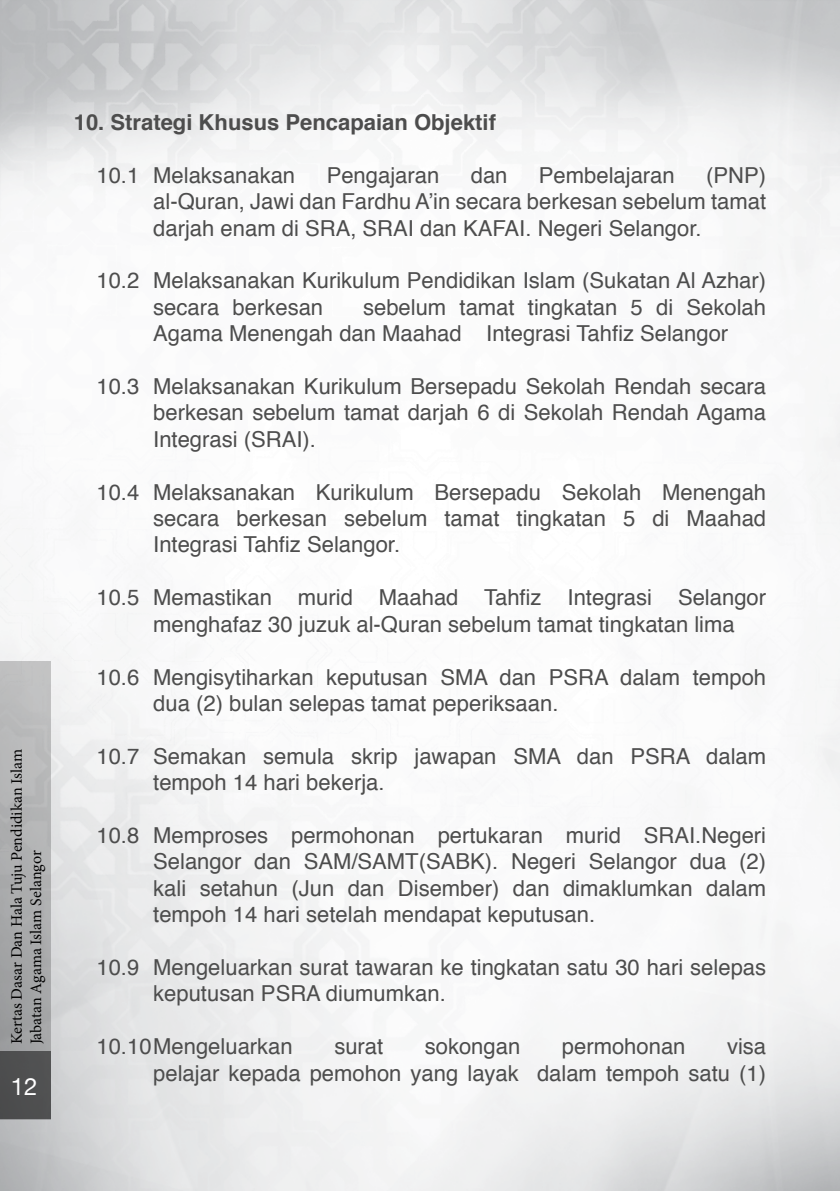
<style>
.page{position:relative;width:840px;height:1191px;background:#fff}
.page>*{position:absolute;margin:0;border:0;box-sizing:border-box;transform-origin:0 0}
.t1{font:24px "Helvetica Neue";color:#fff}
.t2{font:22px/26.4px "Helvetica";color:#4d4d4d}
.t3{font:700 22px "Helvetica";color:#4d4d4d}
.t4{font:16px/19.2px "Minion Pro";letter-spacing:-.005em;color:#000}
</style>
<div class="page">
<svg style="left:0;top:660px;width:51px;height:391px;background:#afb0b1"></svg>
<div style="left:0;top:1051px;width:51px;height:68px;background:#4e4f4f"></div>
<p class="t4" style="left:7px;top:1044px;width:297px;rotate:-90deg">Kertas Dasar Dan Hala Tuju Pendidikan Islam<br>Jabatan Agama Islam Selangor</p>
<p class="t1" style="left:11px;top:1065px;width:28px">12</p>
<p class="t3" style="left:74px;top:104px;width:423px">10. Strategi Khusus Pencapaian Objektif</p>
<p class="t2" style="left:96px;top:162px;width:200px">10.1 Melaksanakan</p>
<p class="t2" style="left:326px;top:162px;width:114px">Pengajaran</p>
<p class="t2" style="left:470px;top:162px;width:38px">dan</p>
<p class="t2" style="left:538px;top:162px;width:137px">Pembelajaran</p>
<p class="t2" style="left:153px;top:162px;width:614px;text-align:justify;text-indent:552px">(PNP) al-Quran, Jawi dan Fardhu A’in secara berkesan sebelum tamat darjah enam di SRA, SRAI dan KAFAI. Negeri Selangor.</p>
<p class="t2" style="left:153px;top:268px;width:614px;text-indent:-57px">10.2 Melaksanakan Kurikulum Pendidikan Islam (Sukatan Al Azhar) secara berkesan</p>
<p class="t2" style="left:153px;top:294px;width:614px;text-indent:210px">sebelum tamat tingkatan 5 di Sekolah<br>Agama Menengah dan Maahad Integrasi Tahfiz Selangor</p>
<p class="t2" style="left:153px;top:374px;width:614px;text-align:justify;text-indent:-57px">10.3 Melaksanakan Kurikulum Bersepadu Sekolah Rendah secara berkesan sebelum tamat darjah 6 di Sekolah Rendah Agama Integrasi (SRAI).</p>
<p class="t2" style="left:153px;top:479px;width:614px;text-align:justify;text-indent:-57px">10.4 Melaksanakan Kurikulum Bersepadu Sekolah Menengah secara berkesan sebelum tamat tingkatan 5 di Maahad Integrasi Tahfiz Selangor.</p>
<p class="t2" style="left:153px;top:585px;width:614px;text-indent:-57px">10.5 Memastikan murid Maahad Tahfiz Integrasi Selangor menghafaz 30 juzuk al-Quran sebelum tamat tingkatan lima</p>
<p class="t2" style="left:153px;top:664px;width:614px;text-indent:-57px">10.6 Mengisytiharkan keputusan SMA dan PSRA dalam tempoh dua (2) bulan selepas tamat peperiksaan.</p>
<p class="t2" style="left:153px;top:743px;width:614px;text-indent:-57px">10.7 Semakan semula skrip jawapan SMA dan PSRA dalam tempoh 14 hari bekerja.</p>
<p class="t2" style="left:153px;top:822px;width:614px;text-align:justify;text-indent:-57px">10.8 Memproses permohonan pertukaran murid SRAI.Negeri Selangor dan SAM/SAMT(SABK). Negeri Selangor dua (2) kali setahun (Jun dan Disember) dan dimaklumkan dalam tempoh 14 hari setelah mendapat keputusan.</p>
<p class="t2" style="left:153px;top:954px;width:614px;text-indent:-57px">10.9 Mengeluarkan surat tawaran ke tingkatan satu 30 hari selepas keputusan PSRA diumumkan.</p>
<p class="t2" style="left:96px;top:1034px;width:198px">10.10Mengeluarkan</p>
<p class="t2" style="left:334px;top:1034px;width:50px">surat</p>
<p class="t2" style="left:424px;top:1034px;width:97px">sokongan</p>
<p class="t2" style="left:561px;top:1034px;width:125px">permohonan</p>
<p class="t2" style="left:153px;top:1034px;width:614px;text-align:right">visa<br>pelajar kepada pemohon yang layak dalam tempoh satu (1)</p>
</div>
